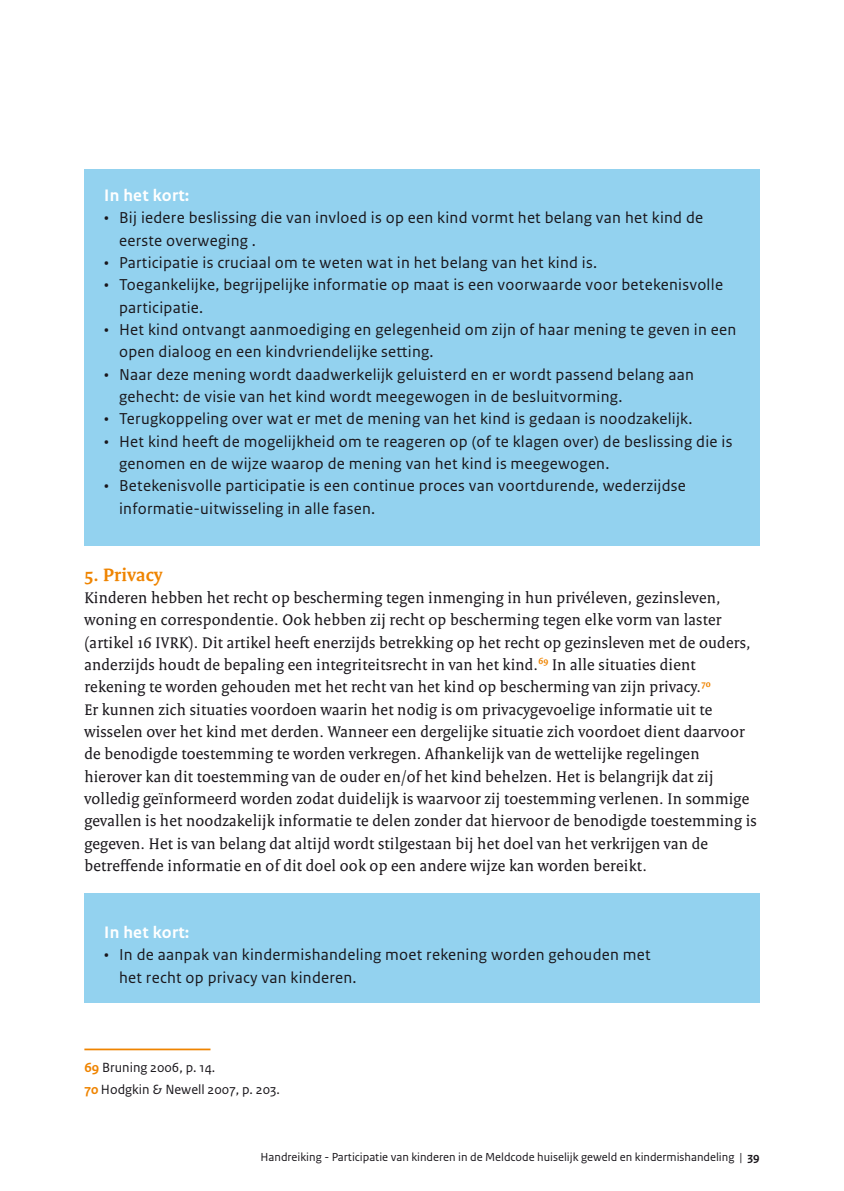
<style>
.page{position:relative;width:844px;height:1191px;background:#fff}
.page>*{position:absolute;margin:0;border:0;box-sizing:border-box;transform-origin:0 0}
.t1{font:700 19.25px "Rijksoverheid Serif";letter-spacing:.015em;color:#ef8400}
.t2{font:700 17.5px "Rijksoverheid Sans Text";letter-spacing:.015em;color:#fff}
.t3{font:16.62px/22.4px "Rijksoverheid Serif";letter-spacing:.015em;color:#1a171c}
.t4{font:16.62px/22.4px "Rijksoverheid Sans Text";letter-spacing:.015em;color:#1a171c}
.t5{font:14px/22.4px "Rijksoverheid Sans Text";color:#1a171c}
.t6{font:12.25px "Rijksoverheid Sans Text";color:#1a171c}
.s1{font-weight:700;color:#ef8400}
.s2{font-weight:700}
</style>
<div class="page">
<div style="left:84px;top:893px;width:675px;height:110px;background:#93d2ef"></div>
<hr style="left:84px;top:1048px;width:126px;height:2px;background:#ef8400">
<div style="left:84px;top:169px;width:675px;height:376px;background:#93d2ef"></div>
<p class="t2" style="left:104px;top:185px;width:87px">In het kort:</p>
<p class="t4" style="left:119px;top:207px;width:585px;text-indent:-15px">• Bij iedere beslissing die van invloed is op een kind vormt het belang van het kind de eerste overweging .</p>
<p class="t4" style="left:104px;top:252px;width:494px">• Participatie is cruciaal om te weten wat in het belang van het kind is.</p>
<p class="t4" style="left:119px;top:274px;width:605px;text-indent:-15px">• Toegankelijke, begrijpelijke informatie op maat is een voorwaarde voor betekenisvolle participatie.</p>
<p class="t4" style="left:119px;top:319px;width:618px;text-indent:-15px">• Het kind ontvangt aanmoediging en gelegenheid om zijn of haar mening te geven in een open dialoog en een kindvriendelijke setting.</p>
<p class="t4" style="left:119px;top:363px;width:576px;text-indent:-15px">• Naar deze mening wordt daadwerkelijk geluisterd en er wordt passend belang aan gehecht: de visie van het kind wordt meegewogen in de besluitvorming.</p>
<p class="t4" style="left:104px;top:408px;width:589px">• Terugkoppeling over wat er met de mening van het kind is gedaan is noodzakelijk.</p>
<p class="t4" style="left:119px;top:430px;width:614px;text-indent:-15px">• Het kind heeft de mogelijkheid om te reageren op (of te klagen over) de beslissing die is genomen en de wijze waarop de mening van het kind is meegewogen.</p>
<p class="t4" style="left:119px;top:475px;width:568px;text-indent:-15px">• Betekenisvolle participatie is een continue proces van voortdurende, wederzijdse informatie-uitwisseling in alle fasen.</p>
<p class="t1" style="left:84px;top:563px;width:79px">5. Privacy</p>
<p class="t3" style="left:84px;top:586px;width:673px">Kinderen hebben het recht op bescherming tegen inmenging in hun privéleven, gezinsleven, woning en correspondentie. Ook hebben zij recht op bescherming tegen elke vorm van laster (artikel 16 IVRK). Dit artikel heeft enerzijds betrekking op het recht op gezinsleven met de ouders, anderzijds houdt de bepaling een integriteitsrecht in van het kind.<sup>69</sup> In alle situaties dient rekening te worden gehouden met het recht van het kind op bescherming van zijn privacy.<sup>70<br></sup>Er kunnen zich situaties voordoen waarin het nodig is om privacygevoelige informatie uit te wisselen over het kind met derden. Wanneer een dergelijke situatie zich voordoet dient daarvoor de benodigde toestemming te worden verkregen. Afhankelijk van de wettelijke regelingen hierover kan dit toestemming van de ouder en/of het kind behelzen. Het is belangrijk dat zij volledig geïnformeerd worden zodat duidelijk is waarvoor zij toestemming verlenen. In sommige gevallen is het noodzakelijk informatie te delen zonder dat hiervoor de benodigde toestemming is gegeven. Het is van belang dat altijd wordt stilgestaan bij het doel van het verkrijgen van de betreffende informatie en of dit doel ook op een andere wijze kan worden bereikt.</p>
<p class="t2" style="left:104px;top:922px;width:87px">In het kort:</p>
<p class="t4" style="left:119px;top:944px;width:533px;text-indent:-15px">• In de aanpak van kindermishandeling moet rekening worden gehouden met het recht op privacy van kinderen.</p>
<p class="t5" style="left:84px;top:1056px;width:197px"><span class="s1">69</span> Bruning 2006, p. 14.<br><span class="s1">70</span> Hodgkin &amp; Newell 2007, p. 203.</p>
<p class="t6" style="left:260px;top:1150px;width:500px">Handreiking - Participatie van kinderen in de Meldcode huiselijk geweld en kindermishandeling | <span class="s2">39</span></p>
</div>
